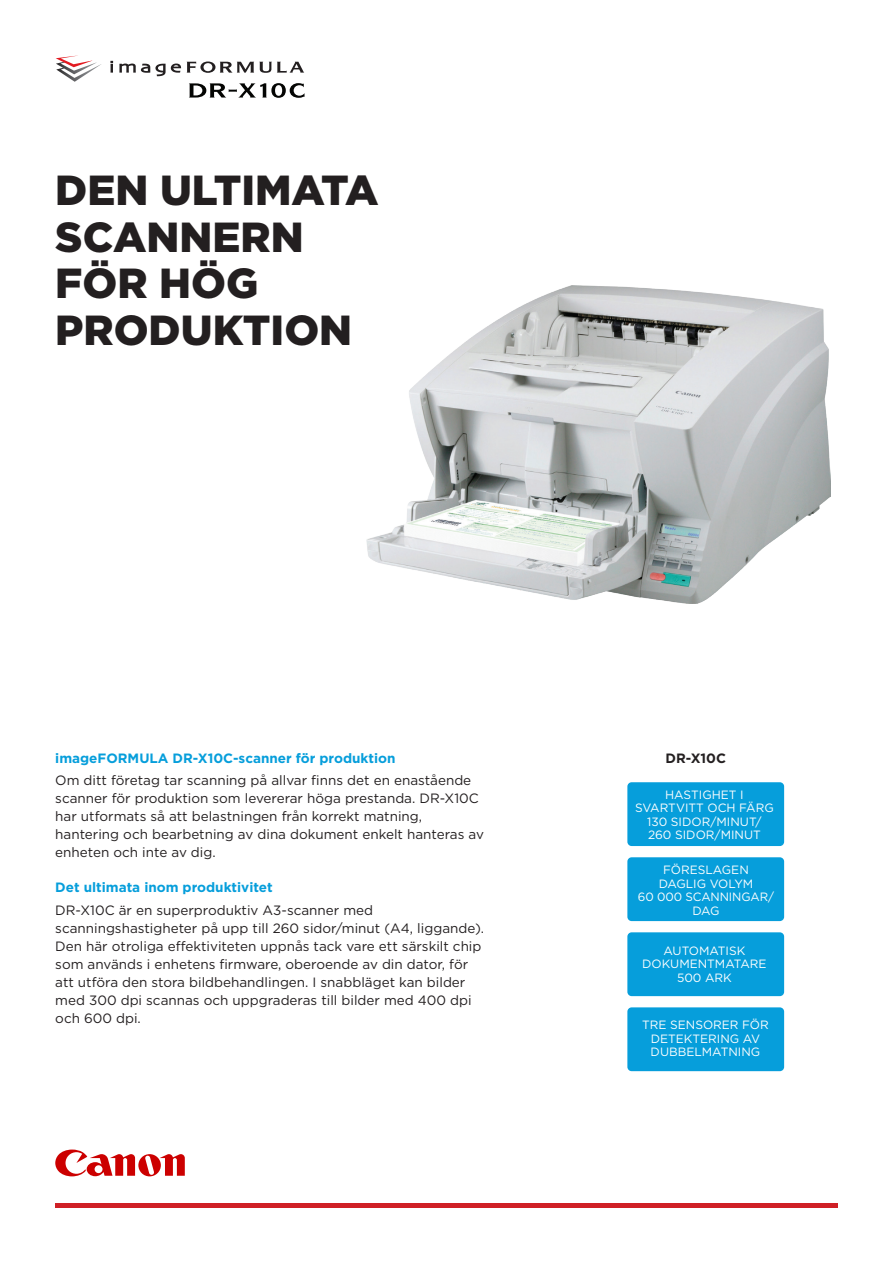
<style>
.page{position:relative;width:893px;height:1263px;background:#fff}
.page>*{position:absolute;margin:0;border:0;box-sizing:border-box;transform-origin:0 0}
.COVER_HEADER_MEDIUM{font:900 42px/46.5px "Gotham";color:#231f20}
.BODY_BULLETS{font:13.5px/18px "Gotham";color:#231f20}
.SUBHEAD{font:700 13.5px "Gotham";color:#069edb}
.SUBHEAD-2{font:700 13.5px "Gotham";color:#231f20}
.COVER_HEADER_SMALL{font:12px/13.5px "Gotham";color:#fff;text-align:center}
</style>
<div class="page">
<div style="left:627px;top:782px;width:157px;height:64px;background:#069edb;border-radius:4px"></div>
<div style="left:627px;top:932px;width:157px;height:64px;background:#069edb;border-radius:4px"></div>
<div style="left:627px;top:1007px;width:157px;height:64px;background:#069edb;border-radius:4px"></div>
<svg style="left:56px;top:62px;width:45px;height:20px"></svg>
<svg style="left:110px;top:61px;width:3px;height:12px"></svg>
<svg style="left:119px;top:62px;width:185px;height:14px"></svg>
<svg style="left:189px;top:83px;width:115px;height:15px"></svg>
<div style="left:627px;top:857px;width:157px;height:64px;background:#069edb;border-radius:4px"></div>
<div style="left:55px;top:1203px;width:783px;height:5px;background:#cf2026"></div>
<svg style="left:55px;top:1149px;width:130px;height:27px"></svg>
<img style="left:367px;top:285px;width:464px;height:318px">
<p class="COVER_HEADER_MEDIUM" style="left:55px;top:167px;width:325px">DEN ULTIMATA<br>SCANNERN<br>FÖR HÖG<br>PRODUKTION</p>
<p class="SUBHEAD" style="left:55px;top:749px;width:342px">imageFORMULA DR-X10C-scanner för produktion</p>
<p class="BODY_BULLETS" style="left:55px;top:771px;width:430px">Om ditt företag tar scanning på allvar finns det en enastående scanner för produktion som levererar höga prestanda. DR-X10C har utformats så att belastningen från korrekt matning, hantering och bearbetning av dina dokument enkelt hanteras av enheten och inte av dig.</p>
<p class="SUBHEAD" style="left:55px;top:879px;width:219px">Det ultimata inom produktivitet</p>
<p class="BODY_BULLETS" style="left:55px;top:900px;width:430px">DR-X10C är en superproduktiv A3-scanner med scanningshastigheter på upp till 260 sidor/minut (A4, liggande).<br>Den här otroliga effektiviteten uppnås tack vare ett särskilt chip som används i enhetens firmware, oberoende av din dator, för att utföra den stora bildbehandlingen. I snabbläget kan bilder med 300 dpi scannas och uppgraderas till bilder med 400 dpi och 600 dpi.</p>
<p class="SUBHEAD-2" style="left:665px;top:749px;width:62px">DR-X10C</p>
<p class="COVER_HEADER_SMALL" style="left:635px;top:787px;width:140px">HASTIGHET I<br>SVARTVITT OCH FÄRG</p>
<p class="COVER_HEADER_SMALL" style="left:647px;top:814px;width:116px;text-align:left">130 SIDOR/MINUT/<br>260 SIDOR/MINUT</p>
<p class="COVER_HEADER_SMALL" style="left:659px;top:863px;width:96px">FÖRESLAGEN<br>DAGLIG VOLYM</p>
<p class="COVER_HEADER_SMALL" style="left:638px;top:890px;width:138px">60 000 SCANNINGAR/<br>DAG</p>
<p class="COVER_HEADER_SMALL" style="left:642px;top:944px;width:126px">AUTOMATISK<br>DOKUMENTMATARE<br>500 ARK</p>
<p class="COVER_HEADER_SMALL" style="left:642px;top:1018px;width:128px">TRE SENSORER FÖR<br>DETEKTERING AV<br>DUBBELMATNING</p>
</div>
